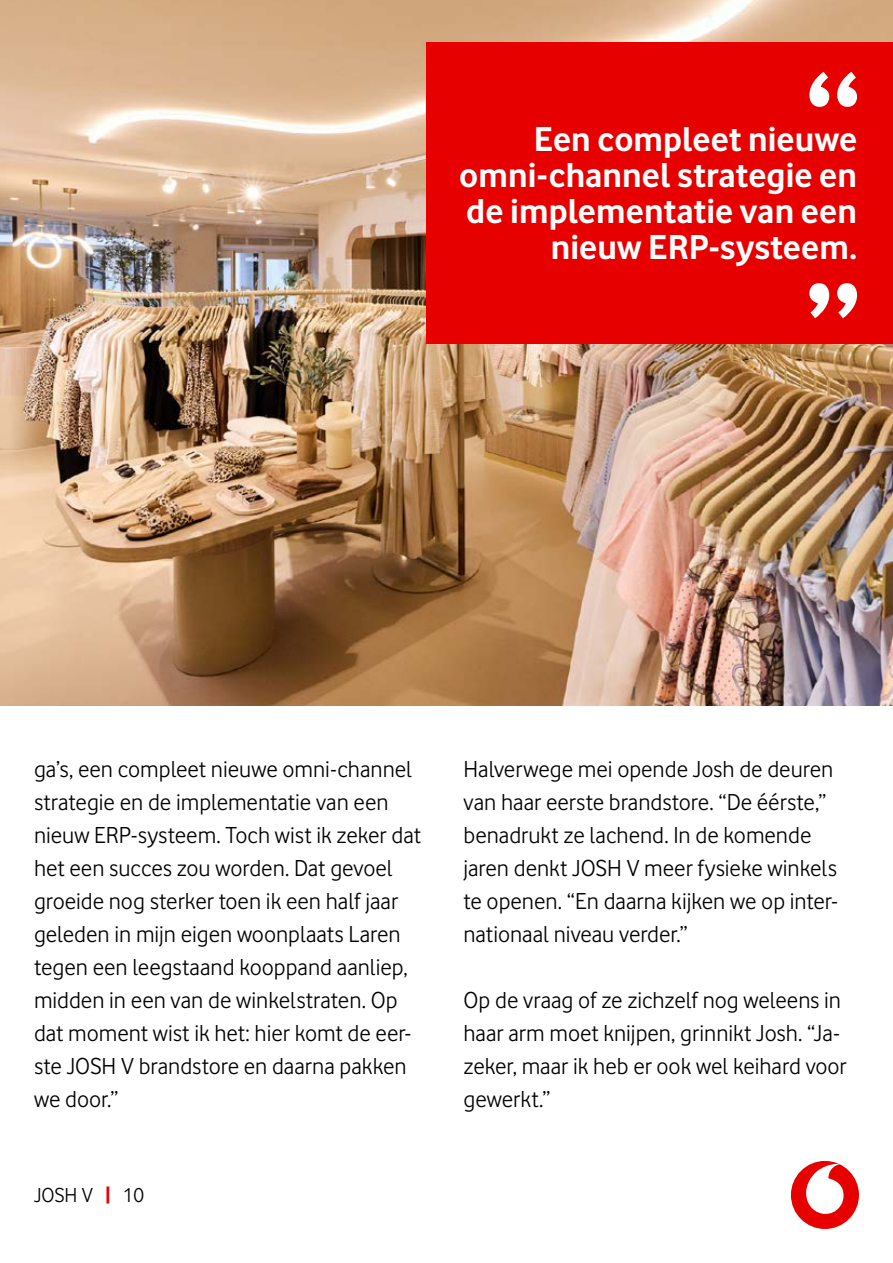
<style>
.page{position:relative;width:893px;height:1263px;background:#fff}
.page>*{position:absolute;margin:0;border:0;box-sizing:border-box;transform-origin:0 0}
.t1{font:700 36px/36px "Vodafone";letter-spacing:.005em;color:#fff;text-align:right}
.t2{font:24px/33px "Vodafone";color:#000}
.t3{font:21px "Vodafone";color:#000}
.s1{font-weight:800;color:#e60000}
</style>
<div class="page">
<img style="left:0;top:0;width:893px;height:706px">
<div style="left:426px;top:43px;width:467px;height:301px;background:#e60000"></div>
<svg style="left:809px;top:283px;width:48px;height:35px"></svg>
<svg style="left:809px;top:72px;width:48px;height:35px"></svg>
<div style="left:791px;top:1161px;width:68px;height:68px;background:#e60000;border-radius:50%"></div>
<svg style="left:806px;top:1164px;width:38px;height:50px"></svg>
<h1 class="t1" style="left:459px;top:120px;width:399px">Een compleet nieuwe omni-channel strategie en de implementatie van een nieuw ERP-systeem.</h1>
<p class="t2" style="left:34px;top:752px;width:388px">ga’s, een compleet nieuwe omni-channel strategie en de implementatie van een nieuw ERP-systeem. Toch wist ik zeker dat het een succes zou worden. Dat gevoel groeide nog sterker toen ik een half jaar geleden in mijn eigen woonplaats Laren tegen een leegstaand kooppand aanliep, midden in een van de winkelstraten. Op dat moment wist ik het: hier komt de eer&shy;ste JOSH V brandstore en daarna pakken we door.”</p>
<p class="t2" style="left:463px;top:752px;width:376px">Halverwege mei opende Josh de deuren van haar eerste brandstore. “De éérste,” benadrukt ze lachend. In de komende jaren denkt JOSH V meer fysieke winkels te openen. “En daarna kijken we op inter&shy;nationaal niveau verder.”</p>
<p class="t2" style="left:463px;top:983px;width:385px">Op de vraag of ze zichzelf nog weleens in haar arm moet knijpen, grinnikt Josh. “Ja&shy;zeker, maar ik heb er ook wel keihard voor gewerkt.”</p>
<p class="t3" style="left:34px;top:1182px;width:112px">JOSH V <span class="s1">|</span> 10</p>
</div>
